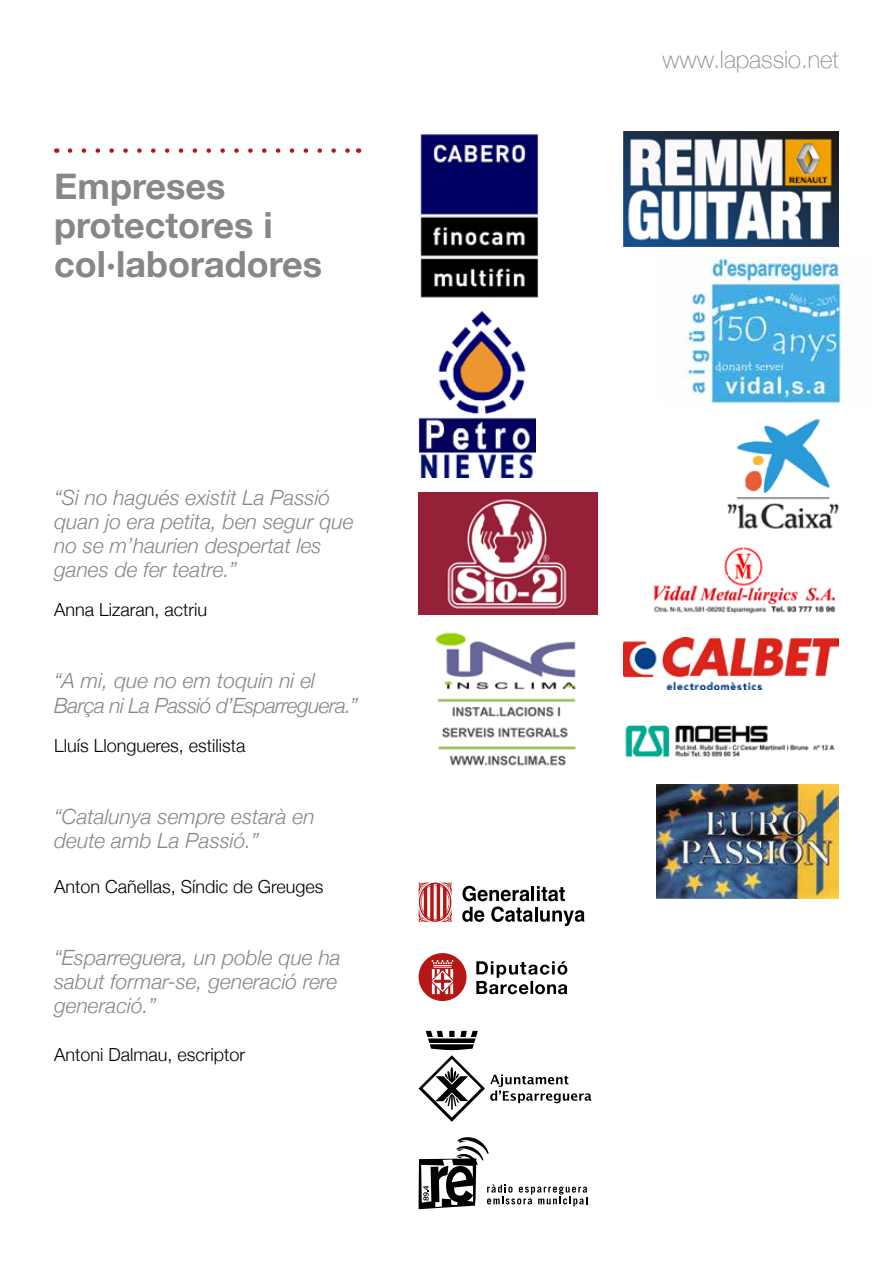
<style>
.page{position:relative;width:893px;height:1263px;background:#fff}
.page>*{position:absolute;margin:0;border:0;box-sizing:border-box;transform-origin:0 0}
.t1{font:700 36px/39px "Helvetica Neue";color:#878787}
.t2{font:100 23.85px "Helvetica Neue";color:#878787}
.t3{font:italic 300 21px/24px "Helvetica Neue";color:#878787}
.t4{font:italic 300 21px/24px "Helvetica Neue";letter-spacing:-.03em;color:#878787}
.t5{font:300 18px "Helvetica Neue";color:#000}
</style>
<div class="page">
<svg style="left:70px;top:148px;width:280px;height:5px"></svg>
<img style="left:676px;top:258px;width:172px;height:146px">
<img style="left:727px;top:419px;width:112px;height:110px">
<img style="left:625px;top:724px;width:210px;height:34px">
<img style="left:420px;top:134px;width:119px;height:164px">
<img style="left:624px;top:637px;width:215px;height:53px">
<img style="left:435px;top:632px;width:142px;height:134px">
<img style="left:419px;top:311px;width:117px;height:166px">
<img style="left:624px;top:132px;width:215px;height:115px">
<img style="left:419px;top:493px;width:178px;height:121px">
<img style="left:653px;top:547px;width:183px;height:67px">
<img style="left:657px;top:784px;width:182px;height:114px">
<svg style="left:476px;top:961px;width:91px;height:33px"></svg>
<svg style="left:419px;top:953px;width:47px;height:48px"></svg>
<svg style="left:419px;top:1031px;width:172px;height:91px"></svg>
<svg style="left:418px;top:882px;width:34px;height:40px"></svg>
<svg style="left:462px;top:886px;width:123px;height:40px"></svg>
<svg style="left:419px;top:1137px;width:168px;height:72px"></svg>
<h1 class="t1" style="left:54px;top:167px;width:269px">Empreses protectores i col·laboradores</h1>
<p class="t3" style="left:54px;top:485px;width:301px">“Si no hagués existit La Passió quan jo era petita, ben segur que no se m’haurien despertat les ganes de fer teatre.”</p>
<p class="t5" style="left:54px;top:595px;width:155px">Anna Lizaran, actriu</p>
<p class="t4" style="left:54px;top:668px;width:306px">“A mi, que no em toquin ni el<br>Barça ni La Passió d’Esparreguera.”</p>
<p class="t5" style="left:54px;top:730px;width:193px">Lluís Llongueres, estilista</p>
<p class="t3" style="left:54px;top:803px;width:262px">“Catalunya sempre estarà en deute amb La Passió.”</p>
<p class="t5" style="left:54px;top:871px;width:271px">Anton Cañellas, Síndic de Greuges</p>
<p class="t3" style="left:54px;top:944px;width:288px">“Esparreguera, un poble que ha sabut formar-se, generació rere generació.”</p>
<p class="t5" style="left:54px;top:1039px;width:193px">Antoni Dalmau, escriptor</p>
<p class="t2" style="left:662px;top:42px;width:178px">www.lapassio.net</p>
</div>
